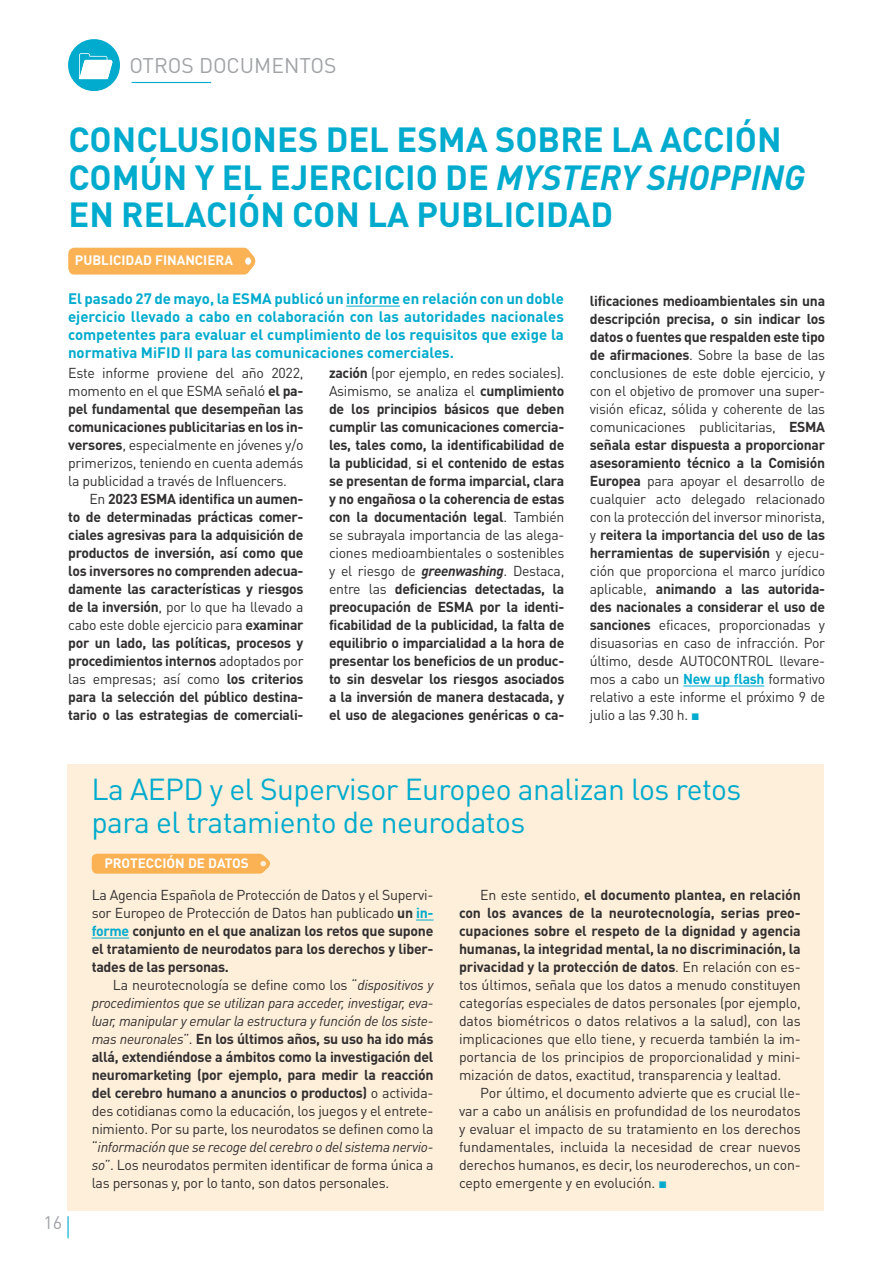
<style>
.page{position:relative;width:893px;height:1263px;background:#fff}
.page>*{position:absolute;margin:0;border:0;box-sizing:border-box;transform-origin:0 0}
.TituloNoticia{font:700 34.5px/37.5px "DIN Pro";color:#00abcd}
.InteriorTitularNoticiasCajas{font:30px/33px "DIN Pro";letter-spacing:-.02em;color:#00abcd}
.t1{font:21px "DIN Pro";color:#a1a3a6}
.t2{font:18px "DIN Pro";color:#a1a3a6}
.Entradilla{font:700 15px/18px "DIN Pro";color:#00abcd;text-align:justify}
.TextoGeneral{font:14.25px/18px "DIN Pro";letter-spacing:-.02em;color:#312f30;text-align:justify}
.TextoGeneral-2{font:700 14.25px/18px "DIN Pro";letter-spacing:-.02em;color:#312f30;text-align:justify}
.Etiqueta{font:700 13.5px "DIN Pro";color:#fff}
.s1{font-style:italic}
.s2{font-weight:700}
.s3{font-weight:400}
.s4{font-weight:700;color:#00abcd}
.s5{font-family:"Arial";color:#00abcd}
.s6{color:#00abcd}
</style>
<div class="page">
<hr style="left:132px;top:82px;width:79px;height:1px;background:#00abcd">
<div style="left:68px;top:39px;width:52px;height:52px;background:#00abcd;border-radius:50%"></div>
<hr style="left:67px;top:1216px;width:2px;height:22px;background:#00abcd">
<svg style="left:79px;top:53px;width:34px;height:26px"></svg>
<div style="left:67px;top:765px;width:757px;height:446px;background:#feefda"></div>
<svg style="left:416px;top:920px;width:17px;height:1px"></svg>
<hr style="left:92px;top:938px;width:37px;height:1px;background:#00abcd">
<hr style="left:683px;top:686px;width:81px;height:1px;background:#00abcd">
<hr style="left:346px;top:306px;width:54px;height:1px;background:#00abcd">
<svg style="left:68px;top:248px;width:188px;height:27px;background:#fbb55c"></svg>
<svg style="left:92px;top:854px;width:180px;height:20px;background:#fbb55b"></svg>
<h3 class="t1" style="left:129px;top:48px;width:209px">OTROS DOCUMENTOS</h3>
<p class="TituloNoticia" style="left:69px;top:117px;width:738px">CONCLUSIONES DEL ESMA SOBRE LA ACCIÓN<br>COMÚN Y EL EJERCICIO DE <span class="s1">MYSTERY SHOPPING<br></span>EN RELACIÓN CON LA PUBLICIDAD</p>
<p class="Etiqueta" style="left:75px;top:249px;width:160px">PUBLICIDAD FINANCIERA</p>
<p class="Entradilla" style="left:68px;top:288px;width:497px">El pasado 27 de mayo, la ESMA publicó un informe en relación con un doble ejercicio llevado a cabo en colaboración con las autoridades nacionales competentes para evaluar el cumplimiento de los requisitos que exige la normativa MiFID II para las comunicaciones comerciales.</p>
<p class="TextoGeneral" style="left:68px;top:362px;width:237px">Este informe proviene del año 2022, momento en el que ESMA señaló <span class="s2">el pa&shy;pel fundamental que desempeñan las comunicaciones publicitarias en los in&shy;versores</span>, especialmente en jóvenes y/o primerizos, teniendo en cuenta además la publicidad a través de Influencers.</p>
<p class="TextoGeneral-2" style="left:68px;top:488px;width:237px;text-indent:21px"><span class="s3">En</span> 2023 ESMA identifica un aumen&shy;to de determinadas prácticas comer&shy;ciales agresivas para la adquisición de productos de inversión, así como que los inversores no comprenden adecua&shy;damente las características y riesgos de la inversión<span class="s3">, por lo que ha llevado a cabo este doble ejercicio para</span> examinar por un lado, las políticas, procesos y procedimientos internos <span class="s3">adoptados por las empresas; así como</span> los criterios para la selección del público destina&shy;tario o las estrategias de comerciali-</p>
<p class="TextoGeneral-2" style="left:329px;top:362px;width:237px">zación <span class="s3">(por ejemplo, en redes sociales).<br>Asimismo, se analiza el</span> cumplimiento de los principios básicos que deben cumplir las comunicaciones comercia&shy;les, tales como, la identificabilidad de la publicidad<span class="s3">,</span> si el contenido de estas se presentan de forma imparcial, clara y no engañosa o la coherencia de estas con la documentación legal<span class="s3">. También se subrayala importancia de las alega&shy;ciones medioambientales o sostenibles y el riesgo de</span> <span class="s1">greenwashing</span><span class="s3">. Destaca, entre las</span> deficiencias detectadas, la preocupación de ESMA por la identi&shy;ficabilidad de la publicidad, la falta de equilibrio o imparcialidad a la hora de presentar los beneficios de un produc&shy;to sin desvelar los riesgos asociados a la inversión de manera destacada, y el uso de alegaciones genéricas o ca-</p>
<p class="TextoGeneral" style="left:590px;top:290px;width:237px"><span class="s2">lificaciones medioambientales sin una descripción precisa, o sin indicar los datos o fuentes que respalden este tipo de afirmaciones</span>. Sobre la base de las conclusiones de este doble ejercicio, y con el objetivo de promover una super&shy;visión eficaz, sólida y coherente de las comunicaciones publicitarias, <span class="s2">ESMA señala estar dispuesta a proporcionar asesoramiento técnico a la Comisión Europea</span> para apoyar el desarrollo de cualquier acto delegado relacionado con la protección del inversor minorista, y <span class="s2">reitera la importancia del uso de las herramientas de supervisión</span> y ejecu&shy;ción que proporciona el marco jurídico aplicable, <span class="s2">animando a las autorida&shy;des nacionales a considerar el uso de sanciones</span> eficaces, proporcionadas y disuasorias en caso de infracción. Por último, desde AUTOCONTROL llevare&shy;mos a cabo un <span class="s4">New up flash</span> formativo relativo a este informe el próximo 9 de julio a las 9.30 h. <span class="s5">■</span></p>
<p class="InteriorTitularNoticiasCajas" style="left:91px;top:770px;width:652px">La AEPD y el Supervisor Europeo analizan los retos para el tratamiento de neurodatos</p>
<p class="t2" style="left:43px;top:1208px;width:20px">16</p>
<p class="Etiqueta" style="left:104px;top:852px;width:146px">PROTECCIÓN DE DATOS</p>
<p class="TextoGeneral-2" style="left:92px;top:884px;width:343px"><span class="s3">La Agencia Española de Protección de Datos y el Supervi&shy;sor Europeo de Protección de Datos han publicado</span> un <span class="s6">in&shy;forme</span> conjunto en el que analizan los retos que supone el tratamiento de neurodatos para los derechos y liber&shy;tades de las personas.</p>
<p class="TextoGeneral" style="left:92px;top:974px;width:343px;text-indent:21px">La neurotecnología se define como los “<span class="s1">dispositivos y procedimientos que se utilizan para acceder, investigar, eva&shy;luar, manipular y emular la estructura y función de los siste&shy;mas neuronales</span>”. <span class="s2">En los últimos años, su uso ha ido más allá, extendiéndose a ámbitos como la investigación del neuromarketing (por ejemplo, para medir la reacción del cerebro humano a anuncios o productos)</span> o activida&shy;des cotidianas como la educación, los juegos y el entrete&shy;nimiento. Por su parte, los neurodatos se definen como la “<span class="s1">información que se recoge del cerebro o del sistema nervio&shy;so</span>”. Los neurodatos permiten identificar de forma única a las personas y, por lo tanto, son datos personales.</p>
<p class="TextoGeneral" style="left:459px;top:884px;width:343px;text-indent:21px">En este sentido, <span class="s2">el documento plantea, en relación con los avances de la neurotecnología, serias preo&shy;cupaciones sobre el respeto de la dignidad y agencia humanas, la integridad mental, la no discriminación, la privacidad y la protección de datos</span>. En relación con es&shy;tos últimos, señala que los datos a menudo constituyen categorías especiales de datos personales (por ejemplo, datos biométricos o datos relativos a la salud), con las implicaciones que ello tiene, y recuerda también la im&shy;portancia de los principios de proporcionalidad y mini&shy;mización de datos, exactitud, transparencia y lealtad.</p>
<p class="TextoGeneral" style="left:459px;top:1082px;width:343px;text-indent:21px">Por último, el documento advierte que es crucial lle&shy;var a cabo un análisis en profundidad de los neurodatos y evaluar el impacto de su tratamiento en los derechos fundamentales, incluida la necesidad de crear nuevos derechos humanos, es decir, los neuroderechos, un con&shy;cepto emergente y en evolución. <span class="s5">■</span></p>
</div>
